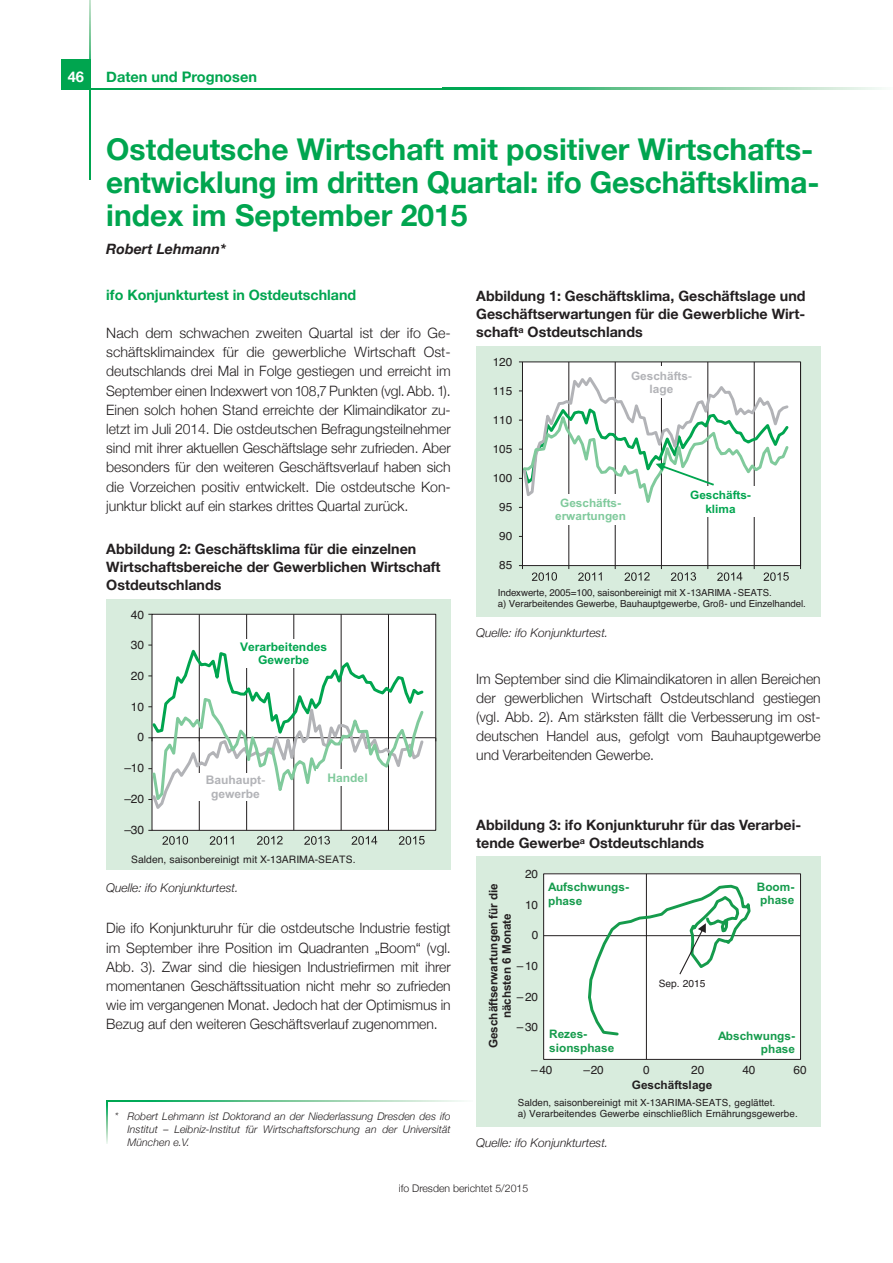
<style>
.page{position:relative;width:893px;height:1263px;background:#fff}
.page>*{position:absolute;margin:0;border:0;box-sizing:border-box;transform-origin:0 0}
.t1{font:700 30px/33px "Helvetica Neue";color:#00a54f}
.t2{font:700 14.7px "Helvetica Neue";color:#fff}
.t3{font:700 14.55px "Helvetica Neue";color:#00a54f}
.t4{font:300 14.25px/19.2px "Helvetica Neue";letter-spacing:-.005em;color:#231f20;text-align:justify}
.t5{font:700 14.25px/18.3px "Helvetica Neue";color:#231f20}
.t6{font:700 14.25px "Helvetica Neue";color:#00a54f}
.t7{font:italic 700 14.25px "Helvetica Neue";color:#231f20}
.t8{font:italic 300 12px "Helvetica Neue";color:#231f20}
.t9{font:700 11.85px/13.4px "Arial";letter-spacing:-.005em;color:#231f20;text-align:center}
.t10{font:700 11.85px/13.5px "Arial";color:#00a54f;text-align:center}
.t11{font:11.85px "Helvetica";letter-spacing:-.005em;color:#231f20}
.t12{font:700 11.85px/13.5px "Arial";color:#b2b3b7;text-align:center}
.t13{font:700 11.85px "Arial";color:#80ca9c}
.t14{font:700 11.7px/14.1px "Arial";color:#159b4c}
.t15{font:11.7px "Helvetica";letter-spacing:-.005em;color:#231f20}
.t16{font:700 11.7px "Arial";letter-spacing:-.005em;color:#231f20}
.t17{font:11.55px "Helvetica";letter-spacing:-.005em;color:#231f20}
.t18{font:700 11.55px/13.2px "Arial";color:#80ca9c;text-align:center}
.t19{font:700 11.55px/13.2px "Arial";color:#00a54f;text-align:center}
.t20{font:700 11.55px/13.2px "Arial";letter-spacing:-.005em;color:#b2b3b7;text-align:center}
.t21{font:italic 300 10.5px/13.2px "Helvetica Neue";letter-spacing:.005em;color:#231f20;text-align:justify}
.t22{font:300 10.5px "Helvetica Neue";color:#231f20}
.t23{font:10.35px "Helvetica";color:#231f20}
.t24{font:10.2px "Helvetica";letter-spacing:-.005em;color:#231f20}
.t25{font:9.75px/11.6px "Helvetica";letter-spacing:-.01em;color:#231f20}
</style>
<div class="page">
<svg style="left:89px;top:0;width:2px;height:94px"></svg>
<div style="left:61px;top:60px;width:30px;height:29px;background:#00a54f"></div>
<hr style="left:61px;top:88px;width:382px;height:1px;background:#00a54f">
<svg style="left:443px;top:88px;width:439px;height:1px"></svg>
<hr style="left:89px;top:94px;width:2px;height:86px;background:#00a54f">
<svg style="left:106px;top:1100px;width:358px;height:2px"></svg>
<svg style="left:106px;top:1101px;width:2px;height:42px"></svg>
<div style="left:476px;top:347px;width:345px;height:270px;background:#d8ecdd"></div>
<div style="left:522px;top:362px;width:278px;height:204px;background:#fff"></div>
<div style="left:522px;top:362px;width:279px;height:204px;border:1px solid #231f20"></div>
<hr style="left:707px;top:362px;width:1px;height:204px;background:#231f20">
<hr style="left:754px;top:362px;width:1px;height:204px;background:#231f20">
<hr style="left:568px;top:362px;width:1px;height:204px;background:#231f20">
<hr style="left:615px;top:362px;width:1px;height:204px;background:#231f20">
<hr style="left:661px;top:362px;width:1px;height:204px;background:#231f20">
<hr style="left:800px;top:362px;width:1px;height:204px;background:#231f20">
<svg style="left:532px;top:572px;width:25px;height:9px"></svg>
<svg style="left:578px;top:572px;width:24px;height:9px"></svg>
<svg style="left:624px;top:572px;width:26px;height:9px"></svg>
<svg style="left:671px;top:572px;width:25px;height:9px"></svg>
<svg style="left:717px;top:572px;width:25px;height:9px"></svg>
<svg style="left:763px;top:572px;width:26px;height:9px"></svg>
<div style="left:625px;top:366px;width:73px;height:32px;background:#fff"></div>
<div style="left:540px;top:494px;width:102px;height:30px;background:#fff"></div>
<svg style="left:519px;top:373px;width:270px;height:141px"></svg>
<div style="left:671px;top:486px;width:102px;height:31px;background:#fff"></div>
<div style="left:106px;top:600px;width:345px;height:270px;background:#d8ecdd"></div>
<div style="left:152px;top:614px;width:284px;height:216px;background:#fff"></div>
<div style="left:152px;top:614px;width:284px;height:217px;border:1px solid #231f20"></div>
<hr style="left:199px;top:614px;width:1px;height:216px;background:#231f20">
<hr style="left:246px;top:614px;width:1px;height:216px;background:#231f20">
<hr style="left:293px;top:614px;width:1px;height:216px;background:#231f20">
<hr style="left:341px;top:614px;width:1px;height:216px;background:#231f20">
<hr style="left:388px;top:614px;width:1px;height:216px;background:#231f20">
<hr style="left:152px;top:737px;width:284px;height:1px;background:#231f20">
<svg style="left:148px;top:643px;width:278px;height:170px"></svg>
<svg style="left:162px;top:836px;width:26px;height:9px"></svg>
<svg style="left:210px;top:836px;width:24px;height:9px"></svg>
<svg style="left:257px;top:836px;width:26px;height:9px"></svg>
<svg style="left:304px;top:836px;width:26px;height:9px"></svg>
<svg style="left:352px;top:836px;width:25px;height:9px"></svg>
<svg style="left:399px;top:836px;width:26px;height:9px"></svg>
<div style="left:197px;top:773px;width:77px;height:27px;background:#fff"></div>
<div style="left:316px;top:769px;width:63px;height:16px;background:#fff"></div>
<div style="left:236px;top:639px;width:96px;height:29px;background:#fff"></div>
<div style="left:476px;top:857px;width:345px;height:270px;background:#d8ecdd"></div>
<div style="left:544px;top:874px;width:256px;height:185px;background:#fff"></div>
<div style="left:543px;top:873px;width:258px;height:187px;border:1px solid #231f20"></div>
<hr style="left:646px;top:874px;width:1px;height:185px;background:#231f20">
<hr style="left:544px;top:935px;width:256px;height:1px;background:#231f20">
<svg style="left:586px;top:883px;width:166px;height:160px"></svg>
<p class="t2" style="left:68px;top:68px;width:18px">46</p>
<p class="t3" style="left:106px;top:68px;width:152px">Daten und Prognosen</p>
<h1 class="t1" style="left:106px;top:132px;width:715px">Ostdeutsche Wirtschaft mit positiver Wirtschafts&shy;entwicklung im dritten Quartal: ifo Geschäftsklima&shy;index im September 2015</h1>
<p class="t7" style="left:106px;top:240px;width:121px">Robert Lehmann*</p>
<p class="t6" style="left:106px;top:286px;width:251px">ifo Konjunkturtest in Ostdeutschland</p>
<p class="t4" style="left:106px;top:323px;width:346px">Nach dem schwachen zweiten Quartal ist der ifo Ge&shy;schäftsklimaindex für die gewerbliche Wirtschaft Ost&shy;deutschlands drei Mal in Folge gestiegen und erreicht im September einen Indexwert von 108,7Punkten (vgl.Abb. 1).<br>Einen solch hohen Stand erreichte der Klimaindikator zu&shy;letzt im Juli 2014. Die ostdeutschen Befragungsteilnehmer sind mit ihrer aktuellen Geschäftslage sehr zufrieden. Aber besonders für den weiteren Geschäftsverlauf haben sich die Vorzeichen positiv entwickelt. Die ostdeutsche Kon&shy;junktur blickt auf ein starkes drittes Quartal zurück.</p>
<p class="t5" style="left:106px;top:539px;width:336px">Abbildung 2: Geschäftsklima für die einzelnen<br>Wirtschaftsbereiche der Gewerblichen Wirtschaft<br>Ostdeutschlands</p>
<p class="t11" style="left:131px;top:605px;width:15px">40</p>
<p class="t11" style="left:131px;top:635px;width:15px">30</p>
<p class="t11" style="left:131px;top:666px;width:15px">20</p>
<p class="t11" style="left:131px;top:697px;width:15px">10</p>
<p class="t11" style="left:138px;top:728px;width:8px">0</p>
<p class="t11" style="left:124px;top:759px;width:22px">–10</p>
<p class="t11" style="left:124px;top:790px;width:22px">–20</p>
<p class="t11" style="left:124px;top:821px;width:22px">–30</p>
<p class="t10" style="left:240px;top:640px;width:88px">Verarbeitendes<br>Gewerbe</p>
<p class="t12" style="left:206px;top:774px;width:61px">Bauhaupt&shy;gewerbe</p>
<p class="t13" style="left:328px;top:770px;width:42px">Handel</p>
<p class="t23" style="left:131px;top:851px;width:226px">Salden, saisonbereinigt mit X-13ARIMA-SEATS.</p>
<p class="t8" style="left:106px;top:880px;width:134px">Quelle: ifo Konjunkturtest.</p>
<p class="t4" style="left:106px;top:918px;width:346px">Die ifo Konjunkturuhr für die ostdeutsche Industrie festigt im September ihre Position im Quadranten „Boom“ (vgl.<br>Abb. 3). Zwar sind die hiesigen Industriefirmen mit ihrer momentanen Geschäftssituation nicht mehr so zufrieden wie im vergangenen Monat. Jedoch hat der Optimismus in Bezug auf den weiteren Geschäftsverlauf zugenommen.</p>
<p class="t21" style="left:128px;top:1109px;width:325px;text-indent:-13px">* Robert Lehmann ist Doktorand an der Niederlassung Dresden des ifo Institut – Leibniz-Institut für Wirtschaftsforschung an der Universität München e.V.</p>
<p class="t5" style="left:476px;top:286px;width:331px;text-align:justify">Abbildung 1: Geschäftsklima, Geschäftslage und Geschäftserwartungen für die Gewerbliche Wirt&shy;schaft<sup>a</sup> Ostdeutschlands</p>
<p class="t17" style="left:493px;top:353px;width:21px">120</p>
<p class="t17" style="left:493px;top:382px;width:21px">115</p>
<p class="t17" style="left:493px;top:411px;width:21px">110</p>
<p class="t17" style="left:493px;top:440px;width:21px">105</p>
<p class="t17" style="left:493px;top:469px;width:21px">100</p>
<p class="t17" style="left:499px;top:498px;width:15px">95</p>
<p class="t17" style="left:499px;top:527px;width:15px">90</p>
<p class="t17" style="left:499px;top:556px;width:15px">85</p>
<p class="t20" style="left:631px;top:369px;width:62px">Geschäfts&shy;lage</p>
<p class="t18" style="left:555px;top:496px;width:72px">Geschäfts&shy;erwartungen</p>
<p class="t19" style="left:690px;top:489px;width:62px">Geschäfts&shy;klima</p>
<p class="t25" style="left:498px;top:587px;width:310px">Indexwerte, 2005=100, saisonbereinigt mit X-13ARIMA -SEATS.<br>a) Verarbeitendes Gewerbe, Bauhauptgewerbe, Groß- und Einzelhandel.</p>
<p class="t8" style="left:476px;top:625px;width:134px">Quelle: ifo Konjunkturtest.</p>
<p class="t4" style="left:476px;top:669px;width:346px">Im September sind die Klimaindikatoren in allen Bereichen der gewerblichen Wirtschaft Ostdeutschland gestiegen (vgl. Abb. 2). Am stärksten fällt die Verbesserung im ost&shy;deutschen Handel aus, gefolgt vom Bauhauptgewerbe und Verarbeitenden Gewerbe.</p>
<p class="t5" style="left:476px;top:815px;width:326px">Abbildung 3: ifo Konjunkturuhr für das Verarbei&shy;tende Gewerbe<sup>a</sup> Ostdeutschlands</p>
<p class="t15" style="left:525px;top:865px;width:15px">20</p>
<p class="t9" style="left:487px;top:1048px;width:166px;rotate:-90deg">Geschäftserwartungen für die nächsten 6 Monate</p>
<p class="t15" style="left:525px;top:895px;width:15px">10</p>
<p class="t15" style="left:532px;top:925px;width:8px">0</p>
<p class="t15" style="left:517px;top:956px;width:23px">–10</p>
<p class="t15" style="left:517px;top:987px;width:23px">–20</p>
<p class="t15" style="left:517px;top:1018px;width:23px">–30</p>
<p class="t14" style="left:548px;top:880px;width:82px">Aufschwungs&shy;phase</p>
<p class="t14" style="left:757px;top:880px;width:39px;line-height:13.2px">Boom&shy;phase</p>
<p class="t14" style="left:549px;top:1027px;width:67px">Rezes&shy;sionsphase</p>
<p class="t24" style="left:659px;top:976px;width:48px">Sep. 2015</p>
<p class="t14" style="left:718px;top:1030px;width:79px;line-height:13.2px;text-align:right">Abschwungs&shy;phase</p>
<p class="t15" style="left:531px;top:1061px;width:23px">–40</p>
<p class="t15" style="left:583px;top:1061px;width:22px">–20</p>
<p class="t15" style="left:643px;top:1061px;width:8px">0</p>
<p class="t15" style="left:691px;top:1061px;width:15px">20</p>
<p class="t15" style="left:742px;top:1061px;width:15px">40</p>
<p class="t15" style="left:794px;top:1061px;width:15px">60</p>
<p class="t16" style="left:632px;top:1077px;width:82px">Geschäftslage</p>
<p class="t25" style="left:518px;top:1097px;width:282px">Salden, saisonbereinigt mit X-13ARIMA-SEATS, geglättet.<br>a) Verarbeitendes Gewerbe einschließlich Ernährungsgewerbe.</p>
<p class="t8" style="left:476px;top:1135px;width:134px">Quelle: ifo Konjunkturtest.</p>
<p class="t22" style="left:399px;top:1182px;width:131px">ifo Dresden berichtet 5/2015</p>
</div>
